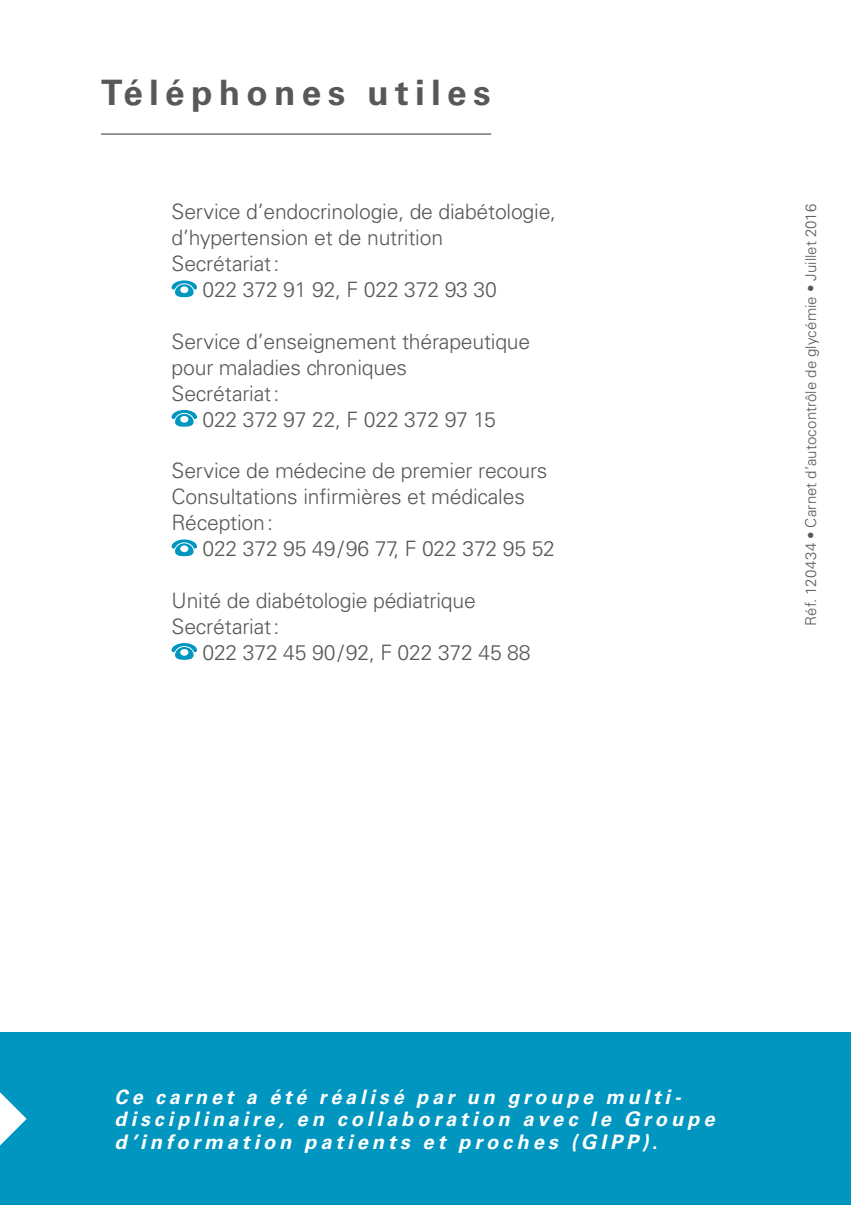
<style>
.page{position:relative;width:851px;height:1205px;background:#fff}
.page>*{position:absolute;margin:0;border:0;box-sizing:border-box;transform-origin:0 0}
.t1{font:700 35px "Univers LT Std";letter-spacing:.18em;color:#57585a}
.t2{font:300 21.25px/26px "Univers LT Std";letter-spacing:-.01em;color:#57585a}
.t3{font:italic 700 20px/22.5px "Univers LT Std";letter-spacing:.2em;color:#fff}
.t4{font:300 15px "Univers LT Std";letter-spacing:.01em;color:#57585a}
</style>
<div class="page">
<hr style="left:101px;top:133px;width:390px;height:2px;background:#57585a">
<svg style="left:171px;top:280px;width:26px;height:17px"></svg>
<svg style="left:171px;top:410px;width:26px;height:17px"></svg>
<svg style="left:171px;top:539px;width:26px;height:17px"></svg>
<svg style="left:171px;top:643px;width:26px;height:17px"></svg>
<div style="left:0;top:1033px;width:850px;height:172px;background:#0096bf"></div>
<svg style="left:0;top:1092px;width:27px;height:53px"></svg>
<h1 class="t1" style="left:101px;top:72px;width:391px">Téléphones utiles</h1>
<p class="t2" style="left:171px;top:199px;width:386px">Service d’endocrinologie, de diabétologie,</p>
<p class="t2" style="left:171px;top:225px;width:273px">d’hypertension et de nutrition</p>
<p class="t2" style="left:171px;top:251px;width:109px">Secrétariat:</p>
<p class="t2" style="left:202px;top:277px;width:296px">022 372 91 92, F 022 372 93 30</p>
<p class="t2" style="left:171px;top:328px;width:360px">Service d’enseignement thérapeutique</p>
<p class="t2" style="left:171px;top:354px;width:237px">pour maladies chroniques</p>
<p class="t2" style="left:171px;top:380px;width:109px">Secrétariat:</p>
<p class="t2" style="left:202px;top:406px;width:295px">022 372 97 22, F 022 372 97 15</p>
<p class="t2" style="left:171px;top:458px;width:377px">Service de médecine de premier recours<br>Consultations infirmières et médicales<br>Réception:</p>
<p class="t2" style="left:202px;top:536px;width:354px">022 372 95 49/96 77, F 022 372 95 52</p>
<p class="t2" style="left:171px;top:587px;width:306px">Unité de diabétologie pédiatrique<br>Secrétariat:</p>
<p class="t2" style="left:202px;top:639px;width:329px">022 372 45 90/92, F 022 372 45 88</p>
<p class="t4" style="left:801px;top:626px;width:423px;rotate:-90deg">Réf. 120434 • Carnet d’autocontrôle de glycémie • Juillet 2016</p>
<p class="t3" style="left:115px;top:1085px;width:601px">Ce carnet a été réalisé par un groupe multi&shy;disciplinaire, en collaboration avec le Groupe d’information patients et proches (GIPP).</p>
</div>
